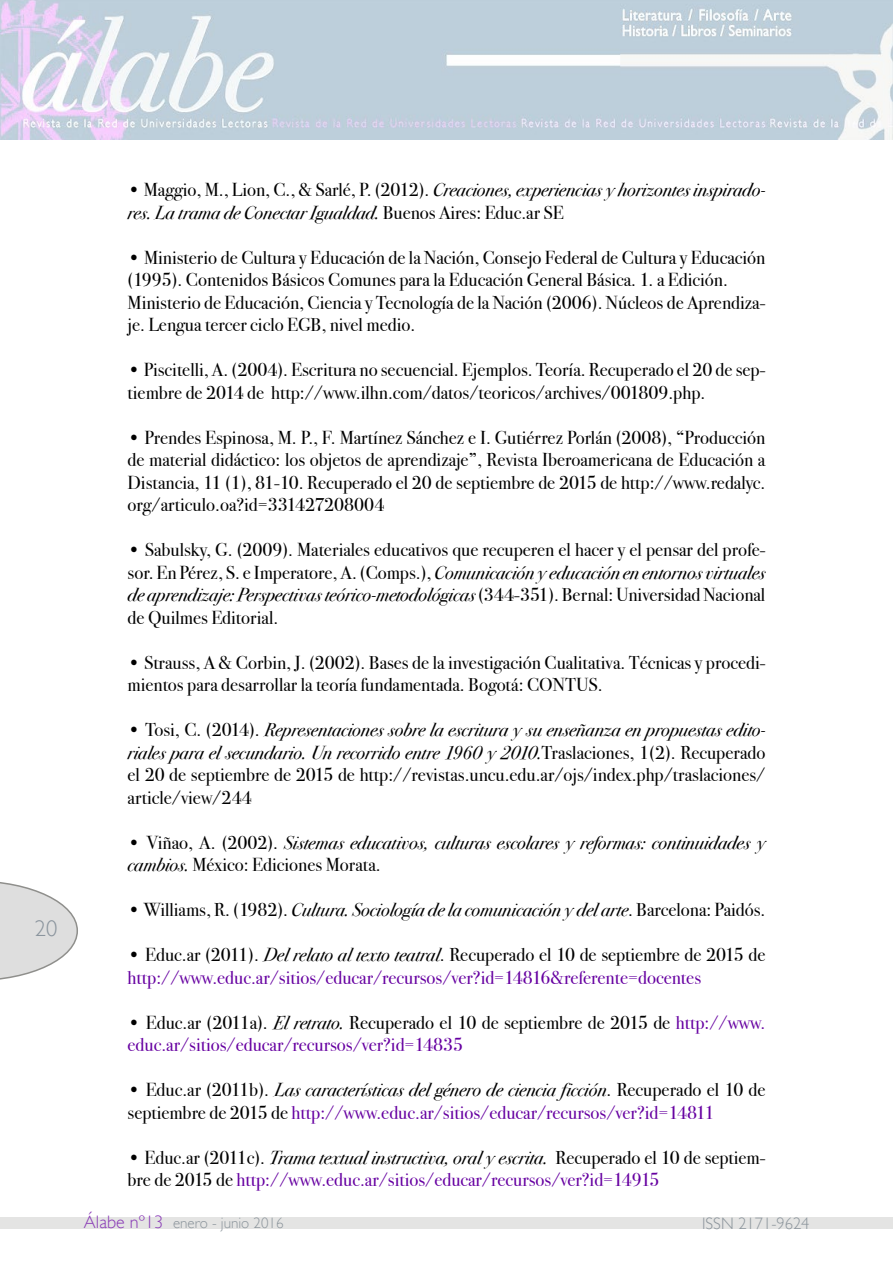
<style>
.page{position:relative;width:893px;height:1263px;background:#fff}
.page>*{position:absolute;margin:0;border:0;box-sizing:border-box;transform-origin:0 0}
.t1{font:300 22.5px "Gill Sans";color:#8a949d}
.t2{font:18.75px/22.5px "Bodoni Svty Two ITCTT Book";color:#000}
.t3{font:18.75px/22.5px "Bodoni Svty Two ITCTT Book Ita";color:#000}
.t4{font:18.75px/22.5px "Bodoni Svty Two ITCTT Book";color:#6600a1}
.t5{font:300 16.5px "Gill Sans";color:#8c959c}
.t6{font:300 15px "Gill Sans";color:#8c959c}
.s1{font-family:"Bodoni Svty Two ITCTT Book"}
.s2{font-family:"Bodoni Svty Two ITCTT Book Ita"}
.s3{color:#000}
.s4{font-family:"Bodoni Svty Two ITCTT Book Ita";color:#000}
.s5{font-size:18px;color:#893ab6}
</style>
<div class="page">
<svg style="left:0;top:882px;width:78px;height:98px"></svg>
<div style="left:0;top:1218px;width:893px;height:11px;background:#e4e4e3"></div>
<img style="left:0;top:0;width:893px;height:139px">
<p class="t1" style="left:35px;top:915px;width:24px">20</p>
<p class="t3" style="left:128px;top:179px;width:639px"><span class="s1">• Maggio, M., Lion, C., &amp; Sarlé, P. (2012).</span> Creaciones, experiencias y horizontes inspirado&shy;res. La trama de Conectar Igualdad. <span class="s1">Buenos Aires: Educ.ar SE</span></p>
<p class="t2" style="left:128px;top:246px;width:639px">• Ministerio de Cultura y Educación de la Nación, Consejo Federal de Cultura y Educación (1995). Contenidos Básicos Comunes para la Educación General Básica. 1. a Edición.<br>Ministerio de Educación, Ciencia y Tecnología de la Nación (2006). Núcleos de Aprendiza&shy;je. Lengua tercer ciclo EGB, nivel medio.</p>
<p class="t2" style="left:128px;top:359px;width:639px">• Piscitelli, A. (2004). Escritura no secuencial. Ejemplos. Teoría. Recuperado el 20 de sep&shy;tiembre de 2014 de http://www.ilhn.com/datos/teoricos/archives/001809.php.</p>
<p class="t2" style="left:128px;top:426px;width:639px;text-align:justify">• Prendes Espinosa, M. P., F. Martínez Sánchez e I. Gutiérrez Porlán (2008), “Producción de material didáctico: los objetos de aprendizaje”, Revista Iberoamericana de Educación a Distancia, 11 (1), 81-10. Recuperado el 20 de septiembre de 2015 de http://www.redalyc. org/articulo.oa?id=331427208004</p>
<p class="t2" style="left:128px;top:539px;width:639px">• Sabulsky, G. (2009). Materiales educativos que recuperen el hacer y el pensar del profe-</p>
<p class="t3" style="left:128px;top:561px;width:639px"><span class="s1">sor. En Pérez, S. e Imperatore, A. (Comps.),</span> Comunicación y educación en entornos virtuales de aprendizaje: Perspectivas teórico-metodológicas <span class="s1">(344-351). Bernal: Universidad Nacional</span></p>
<p class="t2" style="left:128px;top:606px;width:152px">de Quilmes Editorial.</p>
<p class="t2" style="left:128px;top:651px;width:639px">• Strauss, A &amp; Corbin, J. (2002). Bases de la investigación Cualitativa. Técnicas y procedi&shy;mientos para desarrollar la teoría fundamentada. Bogotá: CONTUS.</p>
<p class="t3" style="left:128px;top:719px;width:639px"><span class="s1">• Tosi, C. (2014).</span> Representaciones sobre la escritura y su enseñanza en propuestas edito&shy;riales para el secundario. Un recorrido entre 1960 y 2010.<span class="s1">Traslaciones, 1(2). Recuperado</span></p>
<p class="t2" style="left:128px;top:764px;width:639px">el 20 de septiembre de 2015 de http://revistas.uncu.edu.ar/ojs/index.php/traslaciones/ article/view/244</p>
<p class="t3" style="left:128px;top:831px;width:639px"><span class="s1">• Viñao, A. (2002).</span> Sistemas educativos, culturas escolares y reformas: continuidades y</p>
<p class="t2" style="left:128px;top:854px;width:255px"><span class="s2">cambios.</span> México: Ediciones Morata.</p>
<p class="t3" style="left:128px;top:899px;width:639px"><span class="s1">• Williams, R. (1982).</span> Cultura. Sociología de la comunicación y del arte<span class="s1">. Barcelona: Paidós.</span></p>
<p class="t4" style="left:128px;top:944px;width:639px"><span class="s3">• Educ.ar (2011).</span> <span class="s4">Del relato al texto teatral</span><span class="s3">. Recuperado el 10 de septiembre de 2015 de </span>http://www.educ.ar/sitios/educar/recursos/ver?id=14816&amp;referente=docentes</p>
<p class="t4" style="left:128px;top:1011px;width:639px"><span class="s3">• Educ.ar (2011a).</span> <span class="s4">El retrato.</span> <span class="s3">Recuperado el 10 de septiembre de 2015 de</span> http://www. educ.ar/sitios/educar/recursos/ver?id=14835</p>
<p class="t3" style="left:128px;top:1079px;width:639px"><span class="s1">• Educ.ar (2011b).</span> Las características del género de ciencia ficción<span class="s1">. Recuperado el 10 de</span></p>
<p class="t4" style="left:128px;top:1101px;width:588px"><span class="s3">septiembre de 2015 de</span> http://www.educ.ar/sitios/educar/recursos/ver?id=14811</p>
<p class="t4" style="left:128px;top:1146px;width:639px"><span class="s3">• Educ.ar (2011c).</span> <span class="s4">Trama textual instructiva, oral y escrita.</span> <span class="s3">Recuperado el 10 de septiem&shy;bre de 2015 de</span> http://www.educ.ar/sitios/educar/recursos/ver?id=14915</p>
<p class="t6" style="left:84px;top:1214px;width:201px"><span class="s5">Álabe nº13</span> enero - junio 2016</p>
<p class="t5" style="left:702px;top:1214px;width:109px">ISSN 2171-9624</p>
</div>
